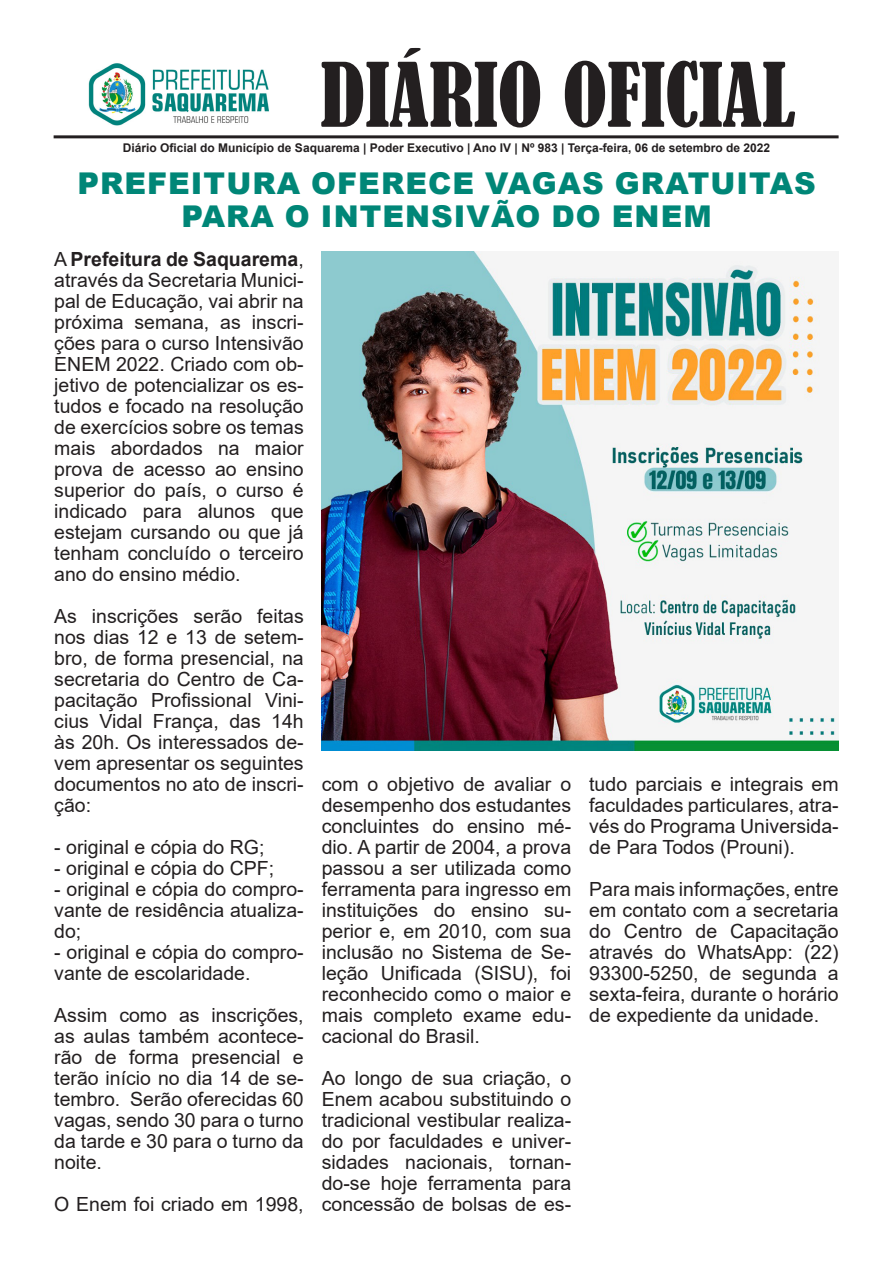
<style>
.page{position:relative;width:893px;height:1263px;background:#fff}
.page>*{position:absolute;margin:0;border:0;box-sizing:border-box;transform-origin:0 0}
.t1{font:condensed 82.5px "Bernard";color:#231f20}
.t2{font:900 30px/33px "Arial";letter-spacing:.035em;color:#008677;text-align:center}
.t3{font:19.5px/21px "Arial";color:#231f20;text-align:justify}
.t4{font:700 12px "Arial";color:#231f20}
.s1{font-weight:700}
</style>
<div class="page">
<hr style="left:54px;top:135px;width:785px;height:3px;background:#231f20">
<img style="left:88px;top:63px;width:181px;height:63px">
<img style="left:322px;top:252px;width:517px;height:498px">
<p class="t1" style="left:321px;top:47px;width:476px">DIÁRIO OFICIAL</p>
<p class="t4" style="left:123px;top:139px;width:649px">Diário Oficial do Município de Saquarema | Poder Executivo | Ano IV | Nº 983 | Terça-feira, 06 de setembro de 2022</p>
<p class="t2" style="left:77px;top:166px;width:740px">PREFEITURA OFERECE VAGAS GRATUITAS<br>PARA O INTENSIVÃO DO ENEM</p>
<p class="t3" style="left:54px;top:249px;width:251px">A <span class="s1">Prefeitura de Saquarema</span>, através da Secretaria Munici&shy;pal de Educação, vai abrir na próxima semana, as inscri&shy;ções para o curso Intensivão ENEM 2022. Criado com ob&shy;jetivo de potencializar os es&shy;tudos e focado na resolução de exercícios sobre os temas mais abordados na maior prova de acesso ao ensino superior do país, o curso é indicado para alunos que estejam cursando ou que já tenham concluído o terceiro ano do ensino médio.</p>
<p class="t3" style="left:54px;top:606px;width:251px">As inscrições serão feitas nos dias 12 e 13 de setem&shy;bro, de forma presencial, na secretaria do Centro de Ca&shy;pacitação Profissional Vini&shy;cius Vidal França, das 14h às 20h. Os interessados de&shy;vem apresentar os seguintes documentos no ato de inscri&shy;ção:</p>
<p class="t3" style="left:54px;top:837px;width:212px">- original e cópia do RG;</p>
<p class="t3" style="left:54px;top:858px;width:221px">- original e cópia do CPF;</p>
<p class="t3" style="left:54px;top:879px;width:251px">- original e cópia do compro&shy;vante de residência atualiza&shy;do;</p>
<p class="t3" style="left:54px;top:942px;width:251px">- original e cópia do compro&shy;vante de escolaridade.</p>
<p class="t3" style="left:54px;top:1005px;width:251px">Assim como as inscrições, as aulas também acontece&shy;rão de forma presencial e terão início no dia 14 de se&shy;tembro. Serão oferecidas 60 vagas, sendo 30 para o turno da tarde e 30 para o turno da noite.</p>
<p class="t3" style="left:54px;top:1194px;width:251px">O Enem foi criado em 1998,</p>
<p class="t3" style="left:322px;top:774px;width:251px">com o objetivo de avaliar o desempenho dos estudantes concluintes do ensino mé&shy;dio. A partir de 2004, a prova passou a ser utilizada como ferramenta para ingresso em instituições do ensino su&shy;perior e, em 2010, com sua inclusão no Sistema de Se&shy;leção Unificada (SISU), foi reconhecido como o maior e mais completo exame edu&shy;cacional do Brasil.</p>
<p class="t3" style="left:322px;top:1068px;width:251px">Ao longo de sua criação, o Enem acabou substituindo o tradicional vestibular realiza&shy;do por faculdades e univer&shy;sidades nacionais, tornan&shy;do-se hoje ferramenta para concessão de bolsas de es-</p>
<p class="t3" style="left:589px;top:774px;width:251px">tudo parciais e integrais em faculdades particulares, atra&shy;vés do Programa Universida&shy;de Para Todos (Prouni).</p>
<p class="t3" style="left:589px;top:879px;width:251px">Para mais informações, entre em contato com a secretaria do Centro de Capacitação através do WhatsApp: (22)<br>93300-5250, de segunda a sexta-feira, durante o horário de expediente da unidade.</p>
</div>
